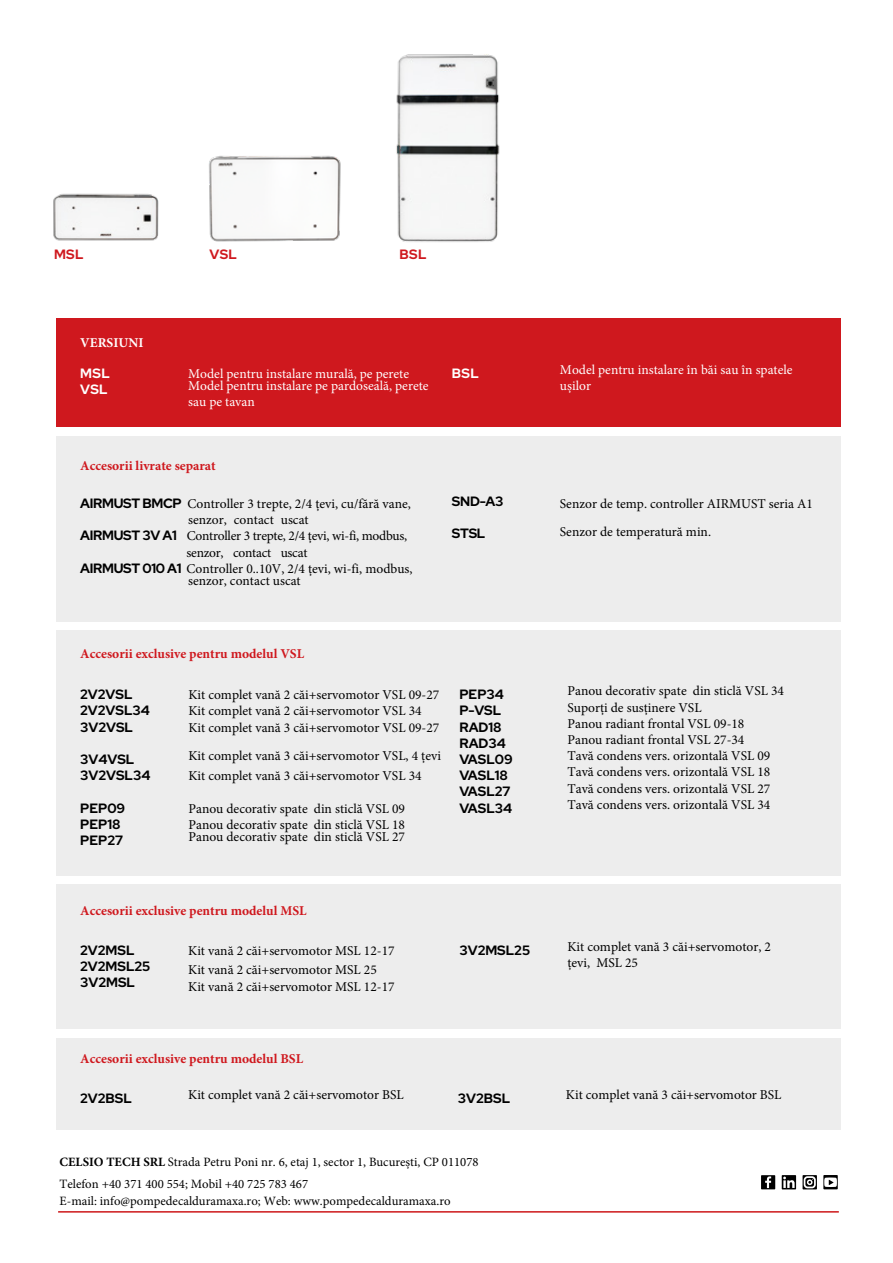
<style>
.page{position:relative;width:893px;height:1263px;background:#fff}
.page>*{position:absolute;margin:0;border:0;box-sizing:border-box;transform-origin:0 0}
.t1{font:13.5px/16.2px "Minion Pro";color:#000}
.t2{font:700 13.5px/16.2px "Red Hat Display";color:#000}
.t3{font:13.5px/12.3px "Minion Pro";color:#fff}
.t4{font:700 13.5px "Minion Pro";color:#cf181e}
.t5{font:700 13.5px "Red Hat Display";letter-spacing:.025em;color:#cf181e}
.t6{font:700 13.5px/16.2px "Red Hat Display";letter-spacing:.025em;color:#fff}
.t7{font:700 13.5px "Minion Pro";color:#fff}
.t8{font:12.75px/21.8px "Minion Pro";color:#000}
.s1{font-family:"Red Hat Display";font-weight:700}
.s2{font-weight:700}
</style>
<div class="page">
<img style="left:396px;top:54px;width:104px;height:188px">
<img style="left:209px;top:155px;width:132px;height:87px">
<img style="left:53px;top:193px;width:106px;height:48px">
<svg style="left:761px;top:1175px;width:14px;height:14px"></svg>
<svg style="left:782px;top:1175px;width:14px;height:14px"></svg>
<svg style="left:803px;top:1175px;width:14px;height:14px"></svg>
<svg style="left:823px;top:1175px;width:15px;height:14px"></svg>
<hr style="left:58px;top:1211px;width:781px;height:1px;background:#cd1719">
<div style="left:56px;top:318px;width:785px;height:109px;background:#cf181e"></div>
<div style="left:56px;top:436px;width:785px;height:185px;background:#ededed"></div>
<div style="left:56px;top:630px;width:785px;height:246px;background:#ededed"></div>
<div style="left:56px;top:884px;width:785px;height:145px;background:#ededed"></div>
<div style="left:56px;top:1038px;width:785px;height:91px;background:#ededed"></div>
<p class="t5" style="left:54px;top:245px;width:31px">MSL</p>
<p class="t5" style="left:209px;top:245px;width:29px">VSL</p>
<p class="t5" style="left:400px;top:245px;width:28px">BSL</p>
<p class="t7" style="left:80px;top:333px;width:65px">VERSIUNI</p>
<p class="t6" style="left:80px;top:365px;width:31px">MSL<br>VSL</p>
<p class="t3" style="left:188px;top:367px;width:242px">Model pentru instalare murală, pe perete<br>Model pentru instalare pe pardoseală, perete</p>
<p class="t3" style="left:188px;top:396px;width:68px">sau pe tavan</p>
<p class="t4" style="left:80px;top:456px;width:137px">Accesorii livrate separat</p>
<p class="t1" style="left:80px;top:495px;width:334px;text-align:center"><span class="s1">AIRMUST BMCP</span> Controller 3 trepte, 2/4 țevi, cu/fără vane, senzor, contact uscat<br><span class="s1">AIRMUST 3V A1</span> Controller 3 trepte, 2/4 țevi, wi-fi, modbus, senzor, contact uscat<br><span class="s1">AIRMUST 010 A1</span> Controller 0..10V, 2/4 țevi, wi-fi, modbus,</p>
<p class="t1" style="left:188px;top:573px;width:114px">senzor, contact uscat</p>
<p class="t6" style="left:452px;top:365px;width:28px">BSL</p>
<p class="t3" style="left:560px;top:361px;width:234px;line-height:16.2px">Model pentru instalare în băi sau în spatele ușilor</p>
<p class="t2" style="left:452px;top:493px;width:53px">SND-A3</p>
<p class="t2" style="left:452px;top:525px;width:35px">STSL</p>
<p class="t1" style="left:560px;top:489px;width:255px;line-height:28.5px">Senzor de temp. controller AIRMUST seria A1<br>Senzor de temperatură min.</p>
<p class="t4" style="left:80px;top:644px;width:225px">Accesorii exclusive pentru modelul VSL</p>
<p class="t2" style="left:80px;top:686px;width:71px">2V2VSL<br>2V2VSL34<br>3V2VSL</p>
<p class="t2" style="left:80px;top:751px;width:72px">3V4VSL<br>3V2VSL34</p>
<p class="t2" style="left:80px;top:799px;width:46px">PEP09<br>PEP18<br>PEP27</p>
<p class="t1" style="left:188px;top:687px;width:252px">Kit complet vană 2 căi+servomotor VSL 09-27<br>Kit complet vană 2 căi+servomotor VSL 34<br>Kit complet vană 3 căi+servomotor VSL 09-27</p>
<p class="t1" style="left:188px;top:746px;width:254px;line-height:20.1px">Kit complet vană 3 căi+servomotor VSL, 4 țevi<br>Kit complet vană 3 căi+servomotor VSL 34</p>
<p class="t1" style="left:188px;top:800px;width:218px">Panou decorativ spate din sticlă VSL 09<br>Panou decorativ spate din sticlă VSL 18</p>
<p class="t1" style="left:188px;top:829px;width:218px">Panou decorativ spate din sticlă VSL 27</p>
<p class="t2" style="left:459px;top:686px;width:55px">PEP34<br>P-VSL<br>RAD18<br>RAD34<br>VASL09<br>VASL18<br>VASL27<br>VASL34</p>
<p class="t1" style="left:567px;top:683px;width:218px">Panou decorativ spate din sticlă VSL 34<br>Suporți de susținere VSL<br>Panou radiant frontal VSL 09-18<br>Panou radiant frontal VSL 27-34<br>Tavă condens vers. orizontală VSL 09<br>Tavă condens vers. orizontală VSL 18<br>Tavă condens vers. orizontală VSL 27<br>Tavă condens vers. orizontală VSL 34</p>
<p class="t4" style="left:80px;top:901px;width:228px">Accesorii exclusive pentru modelul MSL</p>
<p class="t2" style="left:80px;top:942px;width:72px">2V2MSL<br>2V2MSL25<br>3V2MSL</p>
<p class="t1" style="left:188px;top:941px;width:208px;line-height:18.3px">Kit vană 2 căi+servomotor MSL 12-17<br>Kit vană 2 căi+servomotor MSL 25<br>Kit vană 2 căi+servomotor MSL 12-17</p>
<p class="t2" style="left:459px;top:942px;width:72px">3V2MSL25</p>
<p class="t1" style="left:567px;top:938px;width:205px">Kit complet vană 3 căi+servomotor, 2 țevi, MSL 25</p>
<p class="t4" style="left:80px;top:1049px;width:224px">Accesorii exclusive pentru modelul BSL</p>
<p class="t2" style="left:80px;top:1090px;width:53px">2V2BSL</p>
<p class="t1" style="left:188px;top:1087px;width:217px">Kit complet vană 2 căi+servomotor BSL</p>
<p class="t2" style="left:458px;top:1090px;width:54px">3V2BSL</p>
<p class="t1" style="left:566px;top:1087px;width:217px">Kit complet vană 3 căi+servomotor BSL</p>
<p class="t8" style="left:60px;top:1151px;width:421px"><span class="s2">CELSIO TECH SRL</span> Strada Petru Poni nr. 6, etaj 1, sector 1, București, CP 011078<br>Telefon +40 371 400 554; Mobil +40 725 783 467</p>
<p class="t8" style="left:60px;top:1189px;width:392px">E-mail: info@pompedecalduramaxa.ro; Web: www.pompedecalduramaxa.ro</p>
</div>
